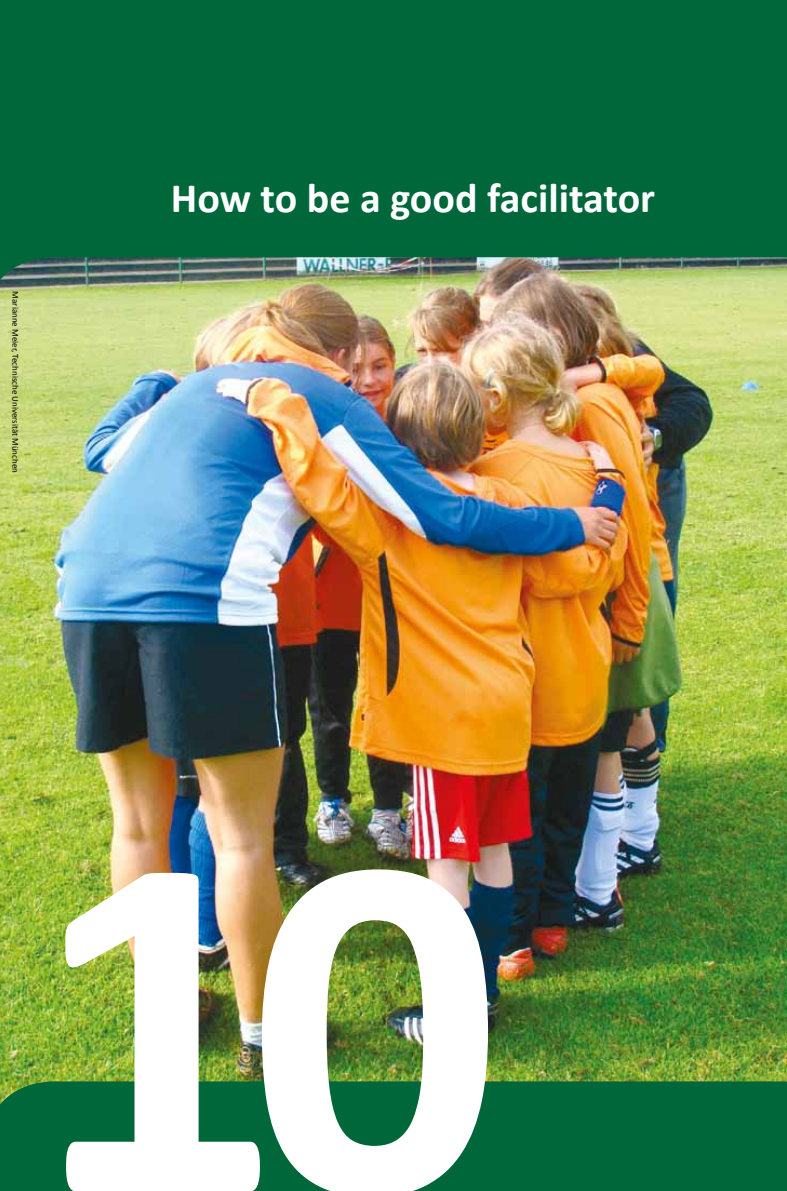
<style>
.page{position:relative;width:787px;height:1191px;background:#fff}
.page>*{position:absolute;margin:0;border:0;box-sizing:border-box;transform-origin:0 0}
.t1{font:700 500.4px "Calibri";color:#fff}
.t2{font:700 42px "Calibri";color:#fff}
.t3{font:9px "Calibri";color:#000}
</style>
<div class="page">
<div style="left:0;top:0;width:787px;height:297px;background:#00673a"></div>
<img style="left:0;top:257px;width:787px;height:824px">
<div style="left:0;top:1081px;width:787px;height:110px;background:#00673a"></div>
<p class="t3" style="left:21px;top:291px;width:183px;rotate:90deg">Marianne Meier, Technische Universität München</p>
<h2 class="t2" style="left:171px;top:172px;width:486px">How to be a good facilitator</h2>
<h1 class="t1" style="left:29px;top:705px;width:474px">10</h1>
</div>
